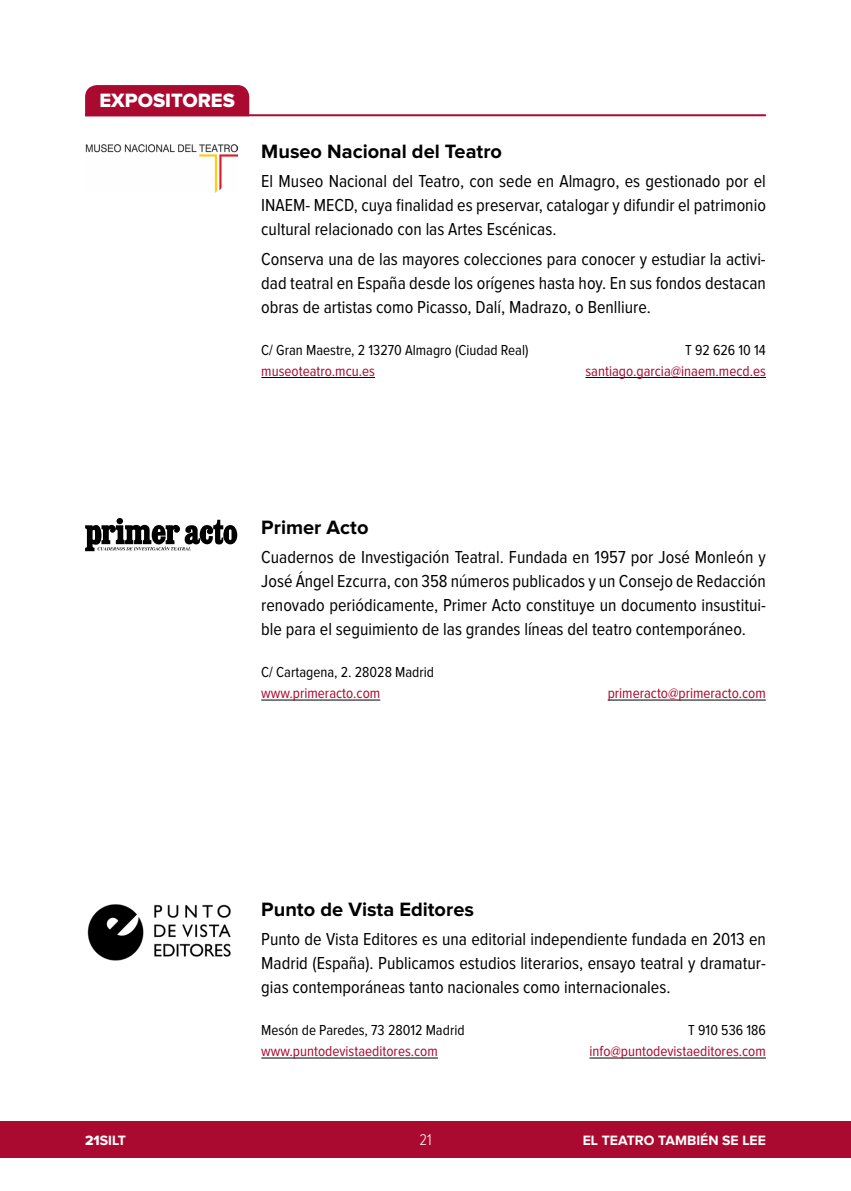
<style>
.page{position:relative;width:851px;height:1191px;background:#fff}
.page>*{position:absolute;margin:0;border:0;box-sizing:border-box;transform-origin:0 0}
.t1{font:700 20px "Proxima Nova";color:#000}
.t2{font:20px "Proxima Nova Extrabld";color:#fff}
.t3{font:18px/24px "Proxima Nova Cond";color:#000;text-align:justify}
.t4{font:300 16px "Proxima Nova Cond";color:#fff}
.t5{font:15px "Proxima Nova Cond";color:#aa0a2f}
.t6{font:15px "Proxima Nova Cond";color:#000}
.t7{font:700 14px "Proxima Nova";color:#fff}
.s1{font-family:"Proxima Nova Extrabld";font-weight:400}
</style>
<div class="page">
<div style="left:85px;top:85px;width:164px;height:29px;background:#aa0a2f"></div>
<div style="left:0;top:1120px;width:850px;height:37px;background:#aa0a2f"></div>
<hr style="left:85px;top:114px;width:680px;height:2px;background:#aa0a2f">
<img style="left:85px;top:145px;width:152px;height:47px">
<hr style="left:261px;top:377px;width:114px;height:1px;background:#000">
<hr style="left:585px;top:377px;width:180px;height:1px;background:#000">
<svg style="left:85px;top:518px;width:152px;height:33px"></svg>
<hr style="left:261px;top:699px;width:119px;height:1px;background:#000">
<hr style="left:607px;top:699px;width:158px;height:1px;background:#000">
<img style="left:87px;top:904px;width:144px;height:57px">
<hr style="left:261px;top:1057px;width:177px;height:1px;background:#000">
<hr style="left:589px;top:1057px;width:176px;height:1px;background:#000">
<p class="t2" style="left:99px;top:91px;width:137px">EXPOSITORES</p>
<p class="t1" style="left:261px;top:142px;width:242px">Museo Nacional del Teatro</p>
<p class="t3" style="left:261px;top:170px;width:506px">El Museo Nacional del Teatro, con sede en Almagro, es gestionado por el INAEM- MECD, cuya finalidad es preservar, catalogar y difundir el patrimonio cultural relacionado con las Artes Escénicas.</p>
<p class="t3" style="left:261px;top:248px;width:506px">Conserva una de las mayores colecciones para conocer y estudiar la activi&shy;dad teatral en España desde los orígenes hasta hoy. En sus fondos destacan obras de artistas como Picasso, Dalí, Madrazo, o Benlliure.</p>
<p class="t6" style="left:261px;top:343px;width:269px">C/ Gran Maestre, 2 13270 Almagro (Ciudad Real)</p>
<p class="t5" style="left:261px;top:364px;width:115px">museoteatro.mcu.es</p>
<p class="t6" style="left:685px;top:343px;width:82px">T 92 626 10 14</p>
<p class="t5" style="left:585px;top:364px;width:182px">santiago.garcia@inaem.mecd.es</p>
<p class="t1" style="left:261px;top:518px;width:109px">Primer Acto</p>
<p class="t3" style="left:261px;top:546px;width:506px">Cuadernos de Investigación Teatral. Fundada en 1957 por José Monleón y José Ángel Ezcurra, con 358 números publicados y un Consejo de Redacción renovado periódicamente, Primer Acto constituye un documento insustitui&shy;ble para el seguimiento de las grandes líneas del teatro contemporáneo.</p>
<p class="t6" style="left:261px;top:665px;width:174px">C/ Cartagena, 2. 28028 Madrid</p>
<p class="t5" style="left:261px;top:686px;width:120px">www.primeracto.com</p>
<p class="t5" style="left:607px;top:686px;width:160px">primeracto@primeracto.com</p>
<p class="t1" style="left:261px;top:900px;width:214px">Punto de Vista Editores</p>
<p class="t3" style="left:261px;top:928px;width:506px">Punto de Vista Editores es una editorial independiente fundada en 2013 en Madrid (España). Publicamos estudios literarios, ensayo teatral y dramatur&shy;gias contemporáneas tanto nacionales como internacionales.</p>
<p class="t6" style="left:261px;top:1023px;width:205px">Mesón de Paredes, 73 28012 Madrid</p>
<p class="t5" style="left:261px;top:1044px;width:178px">www.puntodevistaeditores.com</p>
<p class="t6" style="left:688px;top:1023px;width:79px">T 910 536 186</p>
<p class="t5" style="left:589px;top:1044px;width:178px">info@puntodevistaeditores.com</p>
<p class="t7" style="left:85px;top:1133px;width:42px"><span class="s1">21</span>SILT</p>
<p class="t4" style="left:419px;top:1132px;width:14px">21</p>
<p class="t7" style="left:582px;top:1133px;width:184px">EL TEATRO TAMBIÉN SE LEE</p>
</div>
